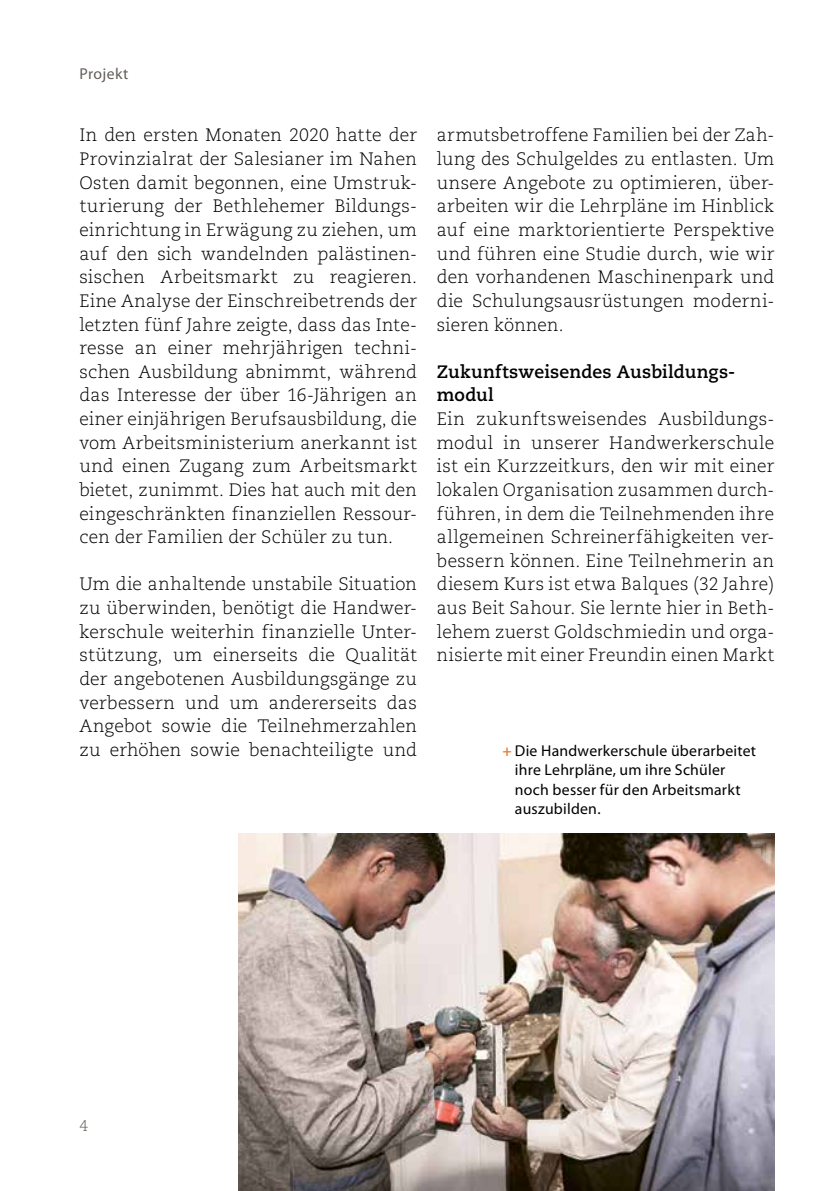
<style>
.page{position:relative;width:834px;height:1191px;background:#fff}
.page>*{position:absolute;margin:0;border:0;box-sizing:border-box;transform-origin:0 0}
.t1{font:300 17.85px/23.6px "Caecilia";letter-spacing:.015em;color:#000;text-align:justify}
.t2{font:700 17.85px/23.6px "Caecilia";letter-spacing:.015em;color:#000}
.t3{font:15.75px/19.2px "Myriad Pro";letter-spacing:.015em;color:#000}
.t4{font:15.75px "Myriad Pro";letter-spacing:.025em;color:#625f57}
.t5{font:300 15.75px "Caecilia";color:#625f57}
.s1{font-weight:600;color:#ee7326}
</style>
<div class="page">
<img style="left:238px;top:833px;width:536px;height:358px">
<p class="t4" style="left:79px;top:64px;width:50px">Projekt</p>
<p class="t1" style="left:79px;top:124px;width:339px">In den ersten Monaten 2020 hatte der Provinzialrat der Salesianer im Nahen Osten damit begonnen, eine Umstruk&shy;turierung der Bethlehemer Bildungs&shy;einrichtung in Erwägung zu ziehen, um auf den sich wandelnden palästinen&shy;sischen Arbeitsmarkt zu reagieren.<br>Eine Analyse der Einschreibetrends der letzten fünf Jahre zeigte, dass das Inte&shy;resse an einer mehrjährigen techni&shy;schen Ausbildung abnimmt, während das Interesse der über 16-Jährigen an einer einjährigen Berufsausbildung, die vom Arbeitsministerium anerkannt ist und einen Zugang zum Arbeitsmarkt bietet, zunimmt. Dies hat auch mit den eingeschränkten finanziellen Ressour&shy;cen der Familien der Schüler zu tun.</p>
<p class="t1" style="left:79px;top:573px;width:339px">Um die anhaltende unstabile Situation zu überwinden, benötigt die Handwer&shy;kerschule weiterhin finanzielle Unter&shy;stützung, um einerseits die Qualität der angebotenen Ausbildungsgänge zu verbessern und um andererseits das Angebot sowie die Teilnehmerzahlen zu erhöhen sowie benachteiligte und</p>
<p class="t1" style="left:437px;top:124px;width:339px">armutsbetroffene Familien bei der Zah&shy;lung des Schulgeldes zu entlasten. Um unsere Angebote zu optimieren, über&shy;arbeiten wir die Lehrpläne im Hinblick auf eine marktorientierte Perspektive und führen eine Studie durch, wie wir den vorhandenen Maschinenpark und die Schulungsausrüstungen moderni&shy;sieren können.</p>
<p class="t2" style="left:437px;top:360px;width:300px">Zukunftsweisendes Ausbildungs&shy;modul</p>
<p class="t1" style="left:437px;top:407px;width:339px">Ein zukunftsweisendes Ausbildungs&shy;modul in unserer Handwerkerschule ist ein Kurzzeitkurs, den wir mit einer lokalen Organisation zusammen durch&shy;führen, in dem die Teilnehmenden ihre allgemeinen Schreinerfähigkeiten ver&shy;bessern können. Eine Teilnehmerin an diesem Kurs ist etwa Balques (32 Jahre) aus Beit Sahour. Sie lernte hier in Beth&shy;lehem zuerst Goldschmiedin und orga&shy;nisierte mit einer Freundin einen Markt</p>
<p class="t3" style="left:515px;top:741px;width:242px;text-indent:-12px"><span class="s1">+</span> Die Handwerkerschule überarbeitet ihre Lehrpläne, um ihre Schüler noch besser für den Arbeitsmarkt auszubilden.</p>
<p class="t5" style="left:79px;top:1117px;width:10px">4</p>
</div>
